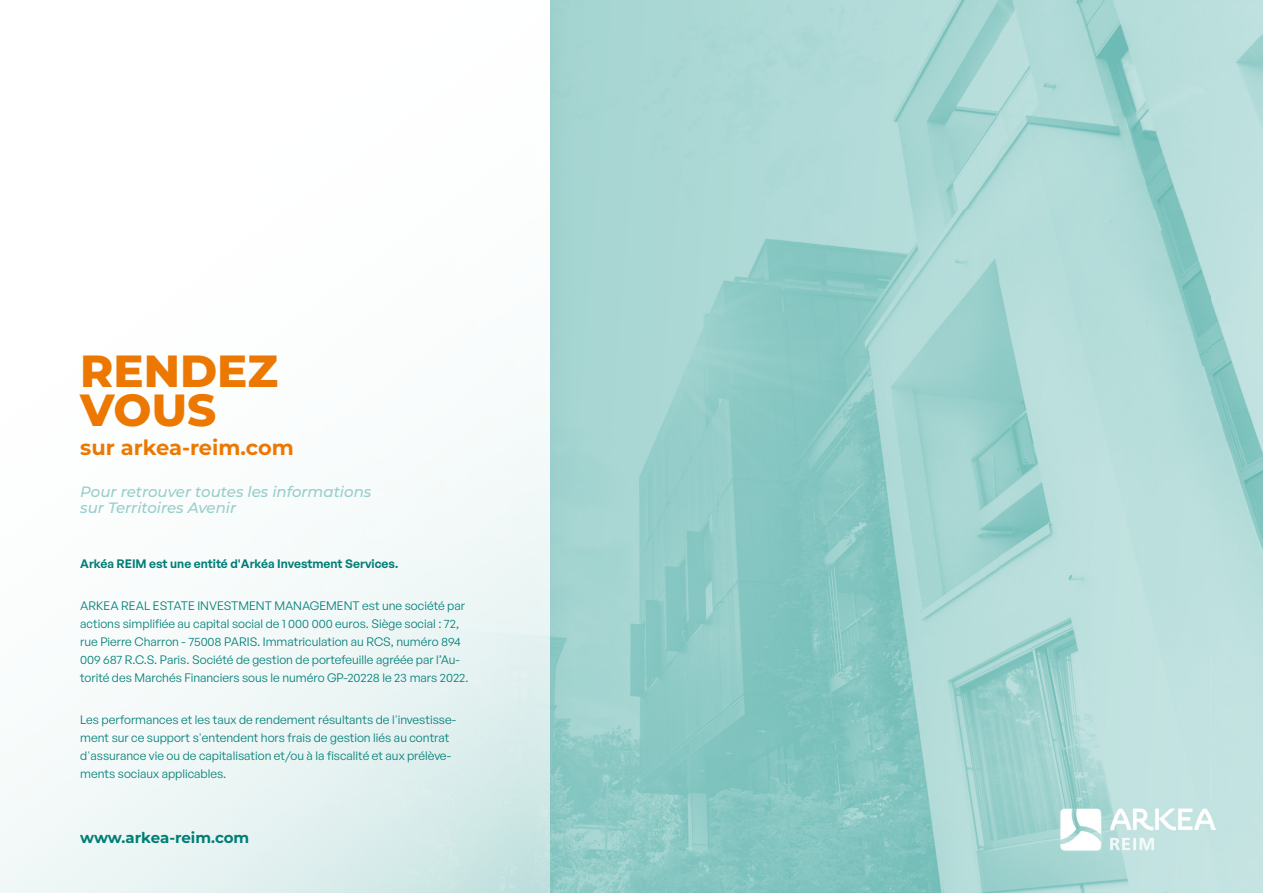
<style>
.page{position:relative;width:1263px;height:893px;background:#fff}
.page>*{position:absolute;margin:0;border:0;box-sizing:border-box;transform-origin:0 0}
.t1{font:800 45px/39px "Montserrat";color:#ed7801}
.t2{font:700 21px "Montserrat";color:#ed7801}
.t3{font:italic 500 15px/16.5px "Montserrat";color:#96ceca}
.t4{font:700 15px "Montserrat";letter-spacing:-.005em;color:#007e76}
.t5{font:12px/18px "General Sans";color:#007e76}
.t6{font:600 12px "General Sans";color:#007e76}
</style>
<div class="page">
<img style="left:0;top:0;width:1263px;height:893px">
<img style="left:1059px;top:807px;width:156px;height:46px">
<h1 class="t1" style="left:80px;top:349px;width:199px">RENDEZ<br>VOUS</h1>
<h2 class="t2" style="left:80px;top:432px;width:215px">sur arkea-reim.com</h2>
<p class="t3" style="left:80px;top:483px;width:293px">Pour retrouver toutes les informations sur Territoires Avenir</p>
<p class="t6" style="left:80px;top:556px;width:319px">Arkéa REIM est une entité d'Arkéa Investment Services.</p>
<p class="t5" style="left:80px;top:596px;width:390px">ARKEA REAL ESTATE INVESTMENT MANAGEMENT est une société par actions simplifiée au capital social de 1 000 000 euros. Siège social : 72, rue Pierre Charron - 75008 PARIS. Immatriculation au RCS, numéro 894<br>009 687 R.C.S. Paris. Société de gestion de portefeuille agréée par l’Au&shy;torité des Marchés Financiers sous le numéro GP-20228 le 23 mars 2022.</p>
<p class="t5" style="left:80px;top:710px;width:377px">Les performances et les taux de rendement résultants de l'investisse&shy;ment sur ce support s'entendent hors frais de gestion liés au contrat d'assurance vie ou de capitalisation et/ou à la fiscalité et aux prélève&shy;ments sociaux applicables.</p>
<p class="t4" style="left:80px;top:827px;width:171px">www.arkea-reim.com</p>
</div>
